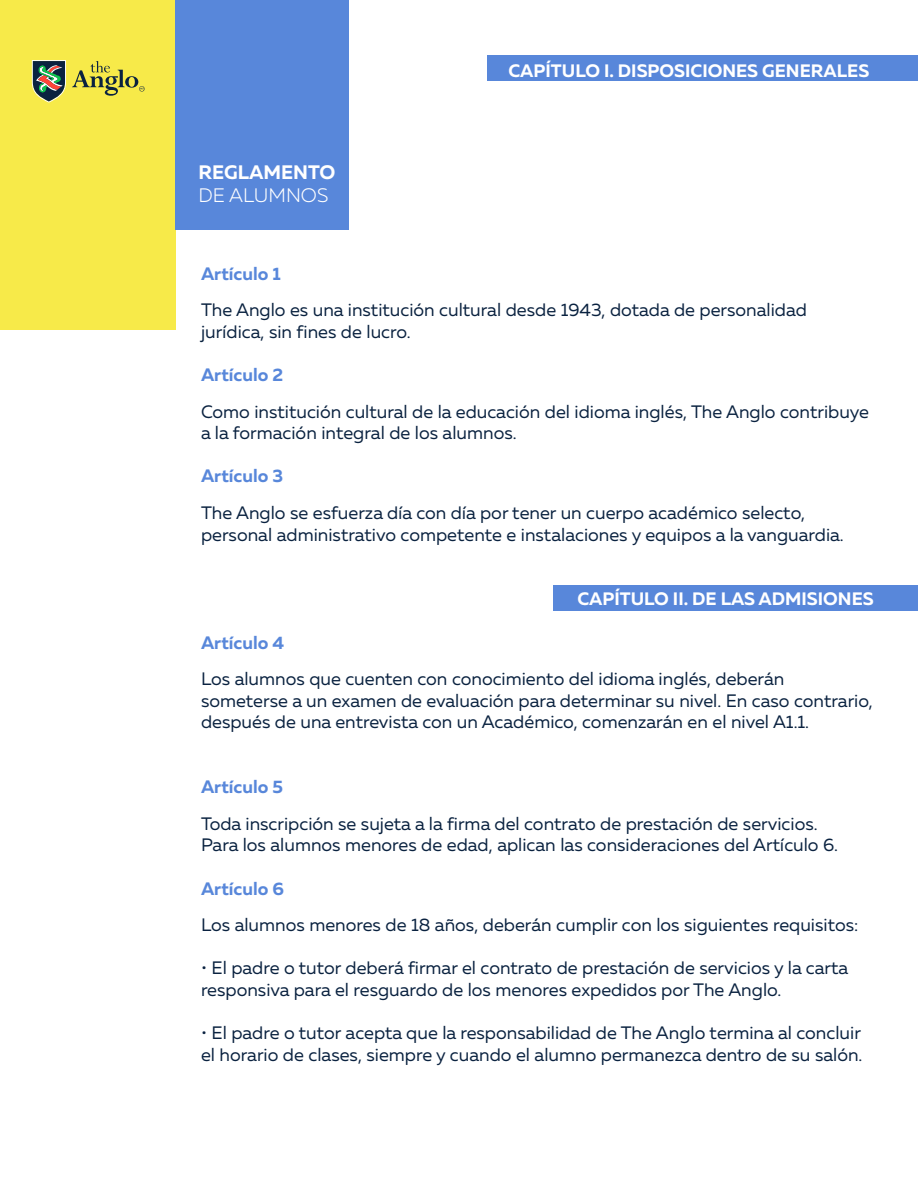
<style>
.page{position:relative;width:918px;height:1188px;background:#fff}
.page>*{position:absolute;margin:0;border:0;box-sizing:border-box;transform-origin:0 0}
.t1{font:700 19.5px "Muller";color:#fff}
.t2{font:300 19.5px "Muller";color:#fff}
.t3{font:18px/21.6px "Muller";color:#0a2240}
.t4{font:700 18px "Muller";color:#fff}
.t5{font:700 18px "Muller";color:#5887da}
</style>
<div class="page">
<div style="left:554px;top:586px;width:364px;height:25px;background:#5887da"></div>
<div style="left:488px;top:55px;width:430px;height:26px;background:#5887da"></div>
<div style="left:0;top:0;width:176px;height:330px;background:#f7ea49"></div>
<div style="left:176px;top:0;width:173px;height:229px;background:#5887da"></div>
<svg style="left:32px;top:60px;width:34px;height:43px"></svg>
<svg style="left:72px;top:61px;width:73px;height:35px"></svg>
<p class="t1" style="left:198px;top:161px;width:138px">REGLAMENTO</p>
<p class="t2" style="left:198px;top:184px;width:131px">DE ALUMNOS</p>
<p class="t4" style="left:508px;top:60px;width:362px">CAPÍTULO I. DISPOSICIONES GENERALES</p>
<p class="t5" style="left:201px;top:263px;width:81px">Artículo 1</p>
<p class="t3" style="left:201px;top:300px;width:608px">The Anglo es una institución cultural desde 1943, dotada de personalidad jurídica, sin fines de lucro.</p>
<p class="t5" style="left:201px;top:365px;width:84px">Artículo 2</p>
<p class="t3" style="left:201px;top:402px;width:670px">Como institución cultural de la educación del idioma inglés, The Anglo contribuye a la formación integral de los alumnos.</p>
<p class="t5" style="left:201px;top:466px;width:84px">Artículo 3</p>
<p class="t3" style="left:201px;top:503px;width:644px">The Anglo se esfuerza día con día por tener un cuerpo académico selecto, personal administrativo competente e instalaciones y equipos a la vanguardia.</p>
<p class="t4" style="left:577px;top:589px;width:298px">CAPÍTULO II. DE LAS ADMISIONES</p>
<p class="t5" style="left:201px;top:632px;width:85px">Artículo 4</p>
<p class="t3" style="left:201px;top:669px;width:673px">Los alumnos que cuenten con conocimiento del idioma inglés, deberán someterse a un examen de evaluación para determinar su nivel. En caso contrario, después de una entrevista con un Académico, comenzarán en el nivel A1.1.</p>
<p class="t5" style="left:201px;top:777px;width:83px">Artículo 5</p>
<p class="t3" style="left:201px;top:814px;width:638px">Toda inscripción se sujeta a la firma del contrato de prestación de servicios.<br>Para los alumnos menores de edad, aplican las consideraciones del Artículo 6.</p>
<p class="t5" style="left:201px;top:878px;width:84px">Artículo 6</p>
<p class="t3" style="left:201px;top:915px;width:659px">Los alumnos menores de 18 años, deberán cumplir con los siguientes requisitos:</p>
<p class="t3" style="left:201px;top:957px;width:649px">• El padre o tutor deberá firmar el contrato de prestación de servicios y la carta responsiva para el resguardo de los menores expedidos por The Anglo.</p>
<p class="t3" style="left:201px;top:1022px;width:663px">• El padre o tutor acepta que la responsabilidad de The Anglo termina al concluir el horario de clases, siempre y cuando el alumno permanezca dentro de su salón.</p>
</div>
